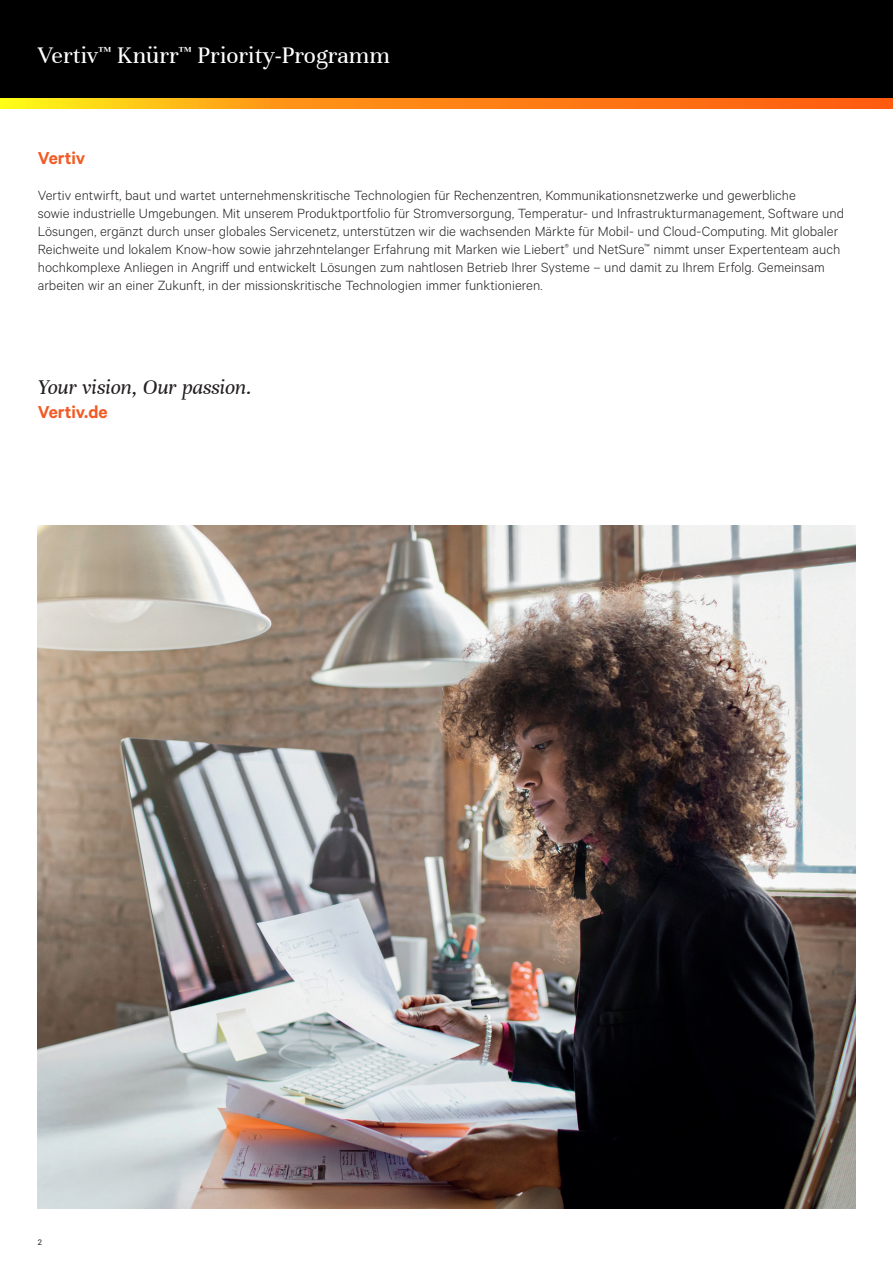
<style>
.page{position:relative;width:893px;height:1263px;background:#fff}
.page>*{position:absolute;margin:0;border:0;box-sizing:border-box;transform-origin:0 0}
.Vertiv_Header_Small{font:25.5px "Unna";color:#fff}
.Vertiv_Lead-in{font:italic 22.5px "Unna";letter-spacing:-.005em;color:#231f20}
.Vertiv_Lead-in-2{font:600 19.5px "Calibre";letter-spacing:-.005em;color:#f15b24}
.Vertiv_Orange_Main_H{font:600 19.5px "Calibre";letter-spacing:-.01em;color:#f15b24}
.Vertiv_Body_Text{font:300 15px/18px "Calibre";color:#231f20}
.t1{font:9px "Calibre";color:#231f20}
</style>
<div class="page">
<div style="left:0;top:0;width:893px;height:108px;background:#000"></div>
<svg style="left:0;top:98px;width:893px;height:11px;background:#ff9014"></svg>
<img style="left:38px;top:525px;width:817px;height:684px">
<p class="Vertiv_Header_Small" style="left:38px;top:41px;width:354px">Vertiv<sup>™</sup> Knürr<sup>™</sup> Priority-Programm</p>
<p class="Vertiv_Orange_Main_H" style="left:38px;top:146px;width:49px">Vertiv</p>
<p class="Vertiv_Body_Text" style="left:38px;top:185px;width:808px">Vertiv entwirft, baut und wartet unternehmenskritische Technologien für Rechenzentren, Kommunikationsnetzwerke und gewerbliche<br>sowie industrielle Umgebungen. Mit unserem Produktportfolio für Stromversorgung, Temperatur- und Infrastrukturmanagement, Software und Lösungen, ergänzt durch unser globales Servicenetz, unterstützen wir die wachsenden Märkte für Mobil- und Cloud-Computing. Mit globaler Reichweite und lokalem Know-how sowie jahrzehntelanger Erfahrung mit Marken wie Liebert<sup>®</sup> und NetSure<sup>™</sup> nimmt unser Expertenteam auch hochkomplexe Anliegen in Angriff und entwickelt Lösungen zum nahtlosen Betrieb Ihrer Systeme – und damit zu Ihrem Erfolg. Gemeinsam arbeiten wir an einer Zukunft, in der missionskritische Technologien immer funktionieren.</p>
<p class="Vertiv_Lead-in" style="left:38px;top:375px;width:216px">Your vision, Our passion.</p>
<p class="Vertiv_Lead-in-2" style="left:38px;top:400px;width:71px">Vertiv.de</p>
<p class="t1" style="left:38px;top:1236px;width:6px">2</p>
</div>
